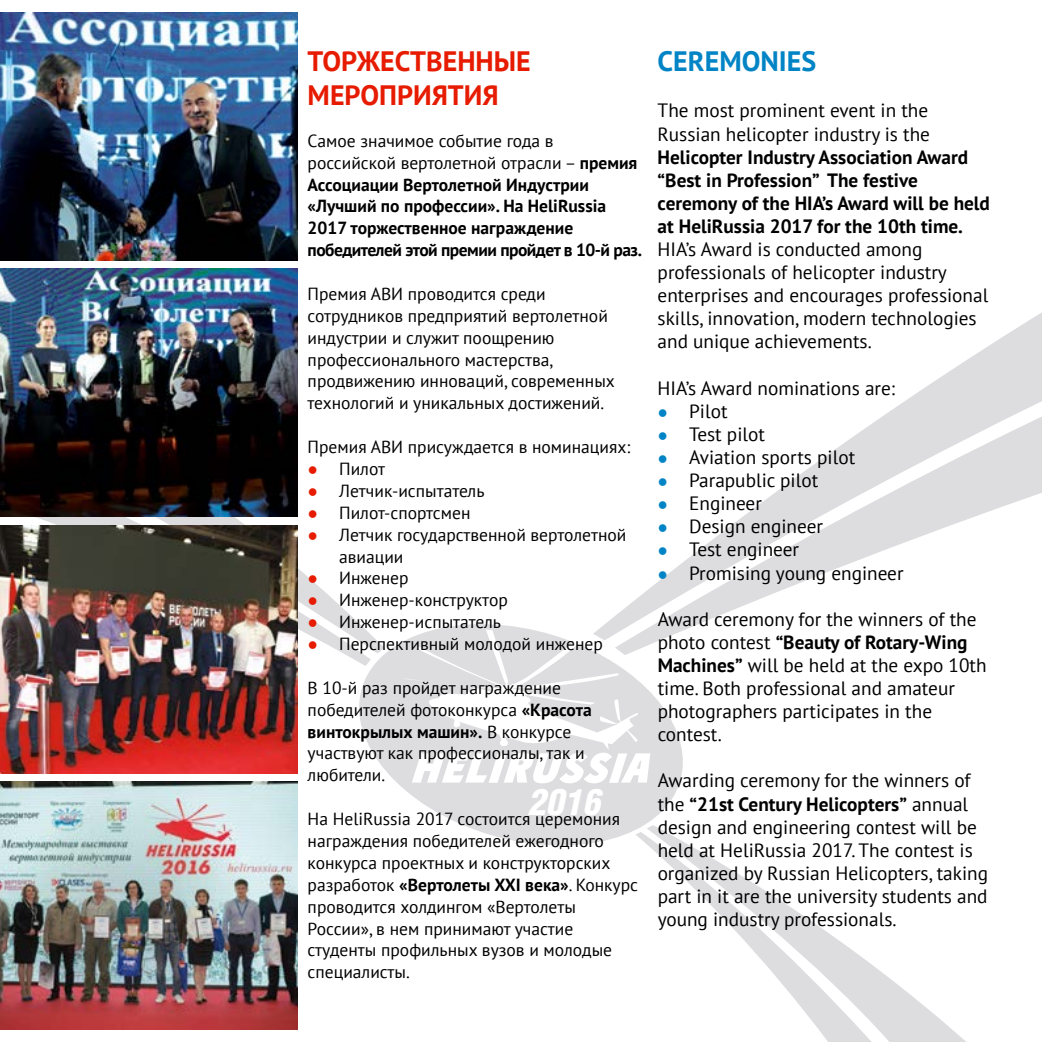
<style>
.page{position:relative;width:1042px;height:1042px;background:#fff}
.page>*{position:absolute;margin:0;border:0;box-sizing:border-box;transform-origin:0 0}
.t1{font:italic 36.57px "Helios Cond Black C";color:#fff}
.t2{font:700 28px/33.6px "PT Sans";color:#e61b00}
.t3{font:700 28px "PT Sans";color:#0084c5}
.t4{font:19.25px/23.1px "PT Sans";color:#000}
.t5{font:700 19.25px/23.1px "PT Sans";color:#000}
.t6{font:17.5px/21.9px "PT Sans";color:#000}
.t7{font:700 17.5px/21.9px "PT Sans";color:#000}
.s1{font-weight:400}
.s2{font-family:"Century Gothic";font-weight:700;font-style:italic;color:#e61b00}
.s3{font-weight:700}
.s4{font-family:"Century Gothic";font-weight:700;font-style:italic;font-size:17.5px;color:#0084c5}
</style>
<div class="page">
<svg style="left:359px;top:624px;width:324px;height:222px;fill:#dddddf"></svg>
<svg style="left:615px;top:640px;width:68px;height:15px"></svg>
<svg style="left:36px;top:517px;width:348px;height:136px"></svg>
<svg style="left:647px;top:825px;width:319px;height:217px"></svg>
<svg style="left:593px;top:312px;width:449px;height:328px"></svg>
<img style="left:0;top:781px;width:298px;height:248px">
<img style="left:0;top:525px;width:298px;height:248px">
<img style="left:0;top:269px;width:298px;height:248px">
<img style="left:0;top:12px;width:298px;height:248px">
<h2 class="t2" style="left:308px;top:44px;width:225px">ТОРЖЕСТВЕННЫЕ<br>МЕРОПРИЯТИЯ</h2>
<p class="t7" style="left:308px;top:129px;width:336px"><span class="s1">Самое значимое событие года в российской вертолетной отрасли –</span> премия Ассоциации Вертолетной Индустрии «Лучший по профессии». На HeliRussia 2017 торжественное награждение победителей этой премии пройдет в 10-й раз.</p>
<p class="t6" style="left:308px;top:282px;width:309px">Премия АВИ проводится среди сотрудников предприятий вертолетной индустрии и служит поощрению профессионального мастерства, продвижению инноваций, современных технологий и уникальных достижений.</p>
<p class="t6" style="left:308px;top:436px;width:324px">Премия АВИ присуждается в номинациях:</p>
<p class="t6" style="left:308px;top:457px;width:79px"><span class="s2">●</span> Пилот</p>
<p class="t6" style="left:308px;top:479px;width:178px"><span class="s2">●</span> Летчик-испытатель</p>
<p class="t6" style="left:308px;top:501px;width:164px"><span class="s2">●</span> Пилот-спортсмен</p>
<p class="t6" style="left:339px;top:523px;width:289px;text-indent:-32px"><span class="s2">●</span> Летчик государственной вертолетной авиации</p>
<p class="t6" style="left:308px;top:567px;width:102px"><span class="s2">●</span> Инженер</p>
<p class="t6" style="left:308px;top:589px;width:202px"><span class="s2">●</span> Инженер-конструктор</p>
<p class="t6" style="left:308px;top:611px;width:195px"><span class="s2">●</span> Инженер-испытатель</p>
<p class="t6" style="left:308px;top:632px;width:297px"><span class="s2">●</span> Перспективный молодой инженер</p>
<p class="t6" style="left:308px;top:676px;width:286px">В 10-й раз пройдет награждение победителей фотоконкурса <span class="s3">«Красота винтокрылых машин».</span> В конкурсе участвуют как профессионалы, так и любители.</p>
<p class="t6" style="left:308px;top:807px;width:332px">На HeliRussia 2017 состоится церемония награждения победителей ежегодного конкурса проектных и конструкторских разработок <span class="s3">«Вертолеты XXI века»</span>. Конкурс проводится холдингом «Вертолеты России», в нем принимают участие студенты профильных вузов и молодые специалисты.</p>
<h1 class="t1" style="left:529px;top:780px;width:75px">2016</h1>
<h2 class="t3" style="left:657px;top:43px;width:160px">CEREMONIES</h2>
<p class="t4" style="left:657px;top:99px;width:274px">The most prominent event in the<br>Russian helicopter industry is the</p>
<p class="t5" style="left:657px;top:145px;width:334px">Helicopter Industry Association Award “Best in Profession” The festive ceremony of the HIA’s Award will be held at HeliRussia 2017 for the 10th time.</p>
<p class="t4" style="left:657px;top:237px;width:332px">HIA’s Award is conducted among professionals of helicopter industry enterprises and encourages professional skills, innovation, modern technologies and unique achievements.</p>
<p class="t4" style="left:657px;top:376px;width:239px">HIA’s Award nominations are:</p>
<p class="t4" style="left:657px;top:399px;width:71px"><span class="s4">●</span> Pilot</p>
<p class="t4" style="left:657px;top:422px;width:109px"><span class="s4">●</span> Test pilot</p>
<p class="t4" style="left:657px;top:445px;width:199px"><span class="s4">●</span> Aviation sports pilot</p>
<p class="t4" style="left:657px;top:468px;width:162px"><span class="s4">●</span> Parapublic pilot</p>
<p class="t4" style="left:657px;top:491px;width:106px"><span class="s4">●</span> Engineer</p>
<p class="t4" style="left:657px;top:514px;width:167px"><span class="s4">●</span> Design engineer</p>
<p class="t4" style="left:657px;top:538px;width:143px"><span class="s4">●</span> Test engineer</p>
<p class="t4" style="left:657px;top:561px;width:247px"><span class="s4">●</span> Promising young engineer</p>
<p class="t4" style="left:658px;top:607px;width:330px">Award ceremony for the winners of the photo contest <span class="s3">“Beauty of Rotary-Wing<br>Machines”</span> will be held at the expo 10th time. Both professional and amateur photographers participates in the contest.</p>
<p class="t4" style="left:658px;top:769px;width:332px">Awarding ceremony for the winners of the <span class="s3">“21st Century Helicopters”</span> annual design and engineering contest will be held at HeliRussia 2017. The contest is organized by Russian Helicopters, taking part in it are the university students and young industry professionals.</p>
</div>
